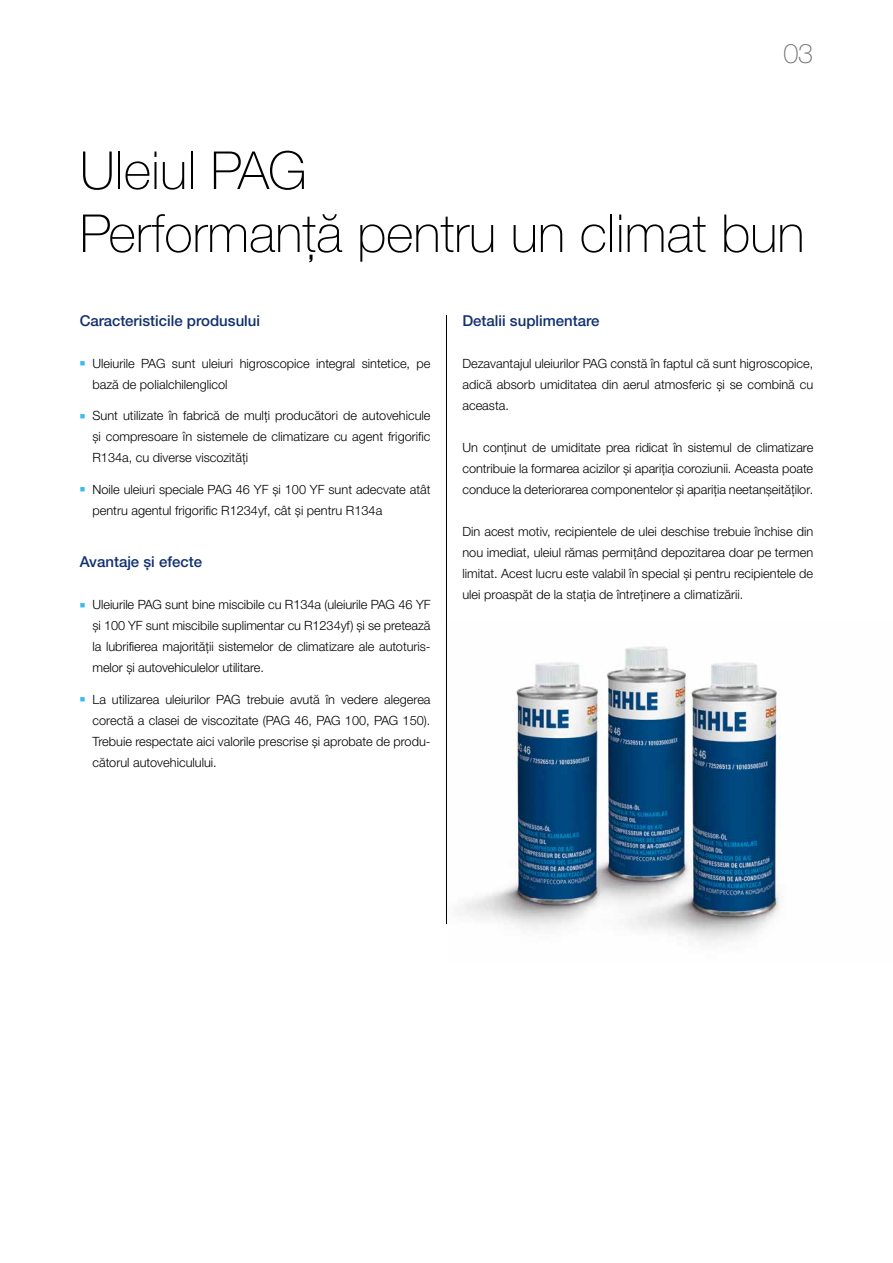
<style>
.page{position:relative;width:893px;height:1263px;background:#fff}
.page>*{position:absolute;margin:0;border:0;box-sizing:border-box;transform-origin:0 0}
.t1{font:100 52.5px/63px "Helvetica Neue LTW1 G";color:#000}
.t2{font:100 27px "Helvetica Neue LTW1 G";color:#706f6f}
.t3{font:500 15px "Helvetica Neue LTW1 G";color:#11306e}
.t4{font:300 12.75px/21px "Helvetica Neue LTW1 G";color:#000;text-align:justify}
.s1{color:#36bcee}
</style>
<div class="page">
<img style="left:463px;top:646px;width:318px;height:297px">
<hr style="left:446px;top:315px;width:1px;height:609px;background:#000">
<h2 class="t2" style="left:783px;top:37px;width:31px">03</h2>
<h1 class="t1" style="left:80px;top:139px;width:726px">Uleiul PAG<br>Performanță pentru un climat bun</h1>
<p class="t3" style="left:80px;top:311px;width:182px">Caracteristicile produsului</p>
<p class="t4" style="left:92px;top:352px;width:340px;text-indent:-13px"><span class="s1">■</span> Uleiurile PAG sunt uleiuri higroscopice integral sintetice, pe bază de polialchilenglicol</p>
<p class="t4" style="left:92px;top:405px;width:340px;text-indent:-13px"><span class="s1">■</span> Sunt utilizate în fabrică de mulți producători de autovehicule și compresoare în sistemele de climatizare cu agent frigorific R134a, cu diverse viscozități</p>
<p class="t4" style="left:92px;top:478px;width:340px;text-indent:-13px"><span class="s1">■</span> Noile uleiuri speciale PAG 46 YF și 100 YF sunt adecvate atât pentru agentul frigorific R1234yf, cât și pentru R134a</p>
<p class="t3" style="left:80px;top:553px;width:124px">Avantaje și efecte</p>
<p class="t4" style="left:92px;top:594px;width:340px;text-indent:-13px"><span class="s1">■</span> Uleiurile PAG sunt bine miscibile cu R134a (uleiurile PAG 46 YF și 100 YF sunt miscibile suplimentar cu R1234yf) și se pretează la lubrifierea majorității sistemelor de climatizare ale autoturis&shy;melor și autovehiculelor utilitare.</p>
<p class="t4" style="left:92px;top:688px;width:340px;text-indent:-13px"><span class="s1">■</span> La utilizarea uleiurilor PAG trebuie avută în vedere alegerea corectă a clasei de viscozitate (PAG 46, PAG 100, PAG 150).<br>Trebuie respectate aici valorile prescrise și aprobate de produ&shy;cătorul autovehiculului.</p>
<p class="t3" style="left:462px;top:311px;width:139px">Detalii suplimentare</p>
<p class="t4" style="left:462px;top:352px;width:352px">Dezavantajul uleiurilor PAG constă în faptul că sunt higroscopice, adică absorb umiditatea din aerul atmosferic și se combină cu aceasta.</p>
<p class="t4" style="left:462px;top:436px;width:352px">Un conținut de umiditate prea ridicat în sistemul de climatizare contribuie la formarea acizilor și apariția coroziunii. Aceasta poate conduce la deteriorarea componentelor și apariția neetanșeităților.</p>
<p class="t4" style="left:462px;top:520px;width:352px">Din acest motiv, recipientele de ulei deschise trebuie închise din nou imediat, uleiul rămas permițând depozitarea doar pe termen limitat. Acest lucru este valabil în special și pentru recipientele de ulei proaspăt de la stația de întreținere a climatizării.</p>
</div>
